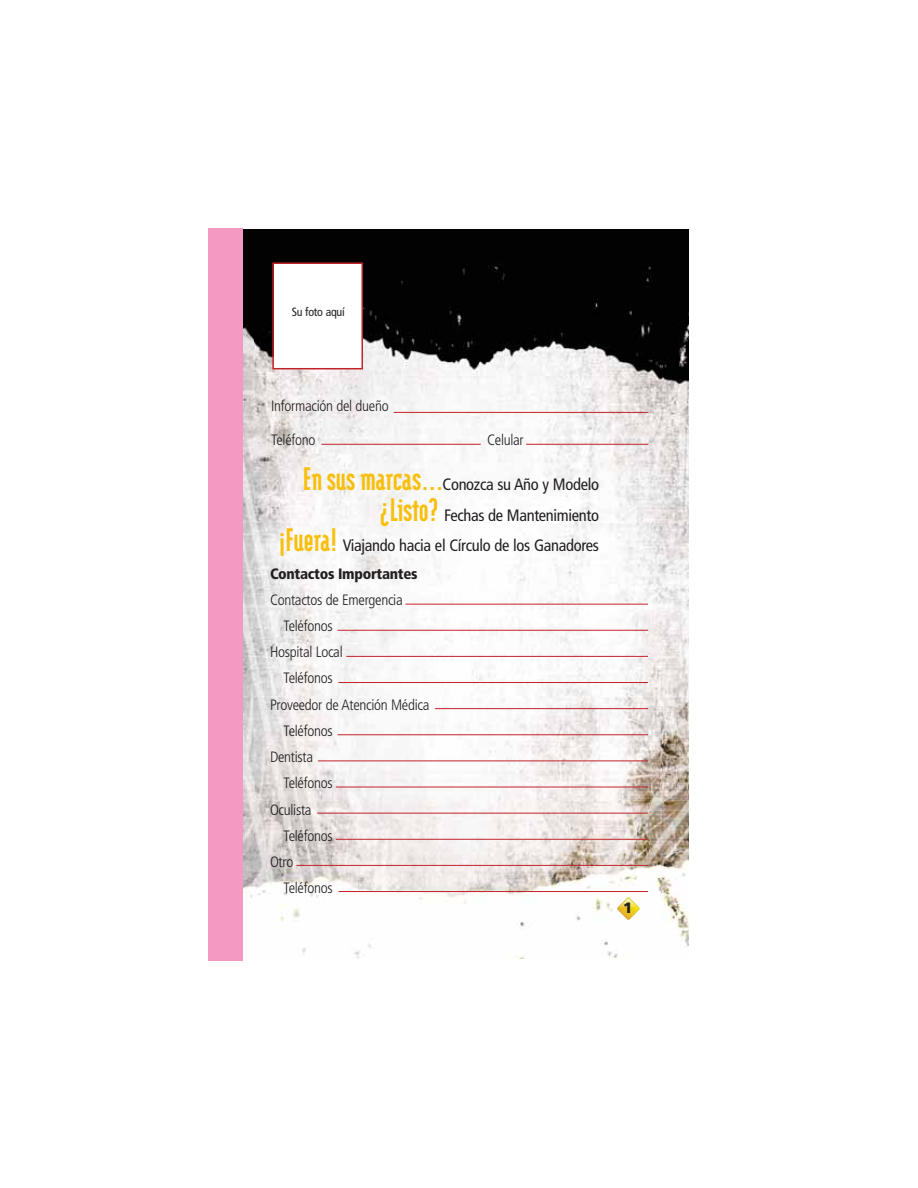
<style>
.page{position:relative;width:918px;height:1188px;background:#fff}
.page>*{position:absolute;margin:0;border:0;box-sizing:border-box;transform-origin:0 0}
.t1{font:900 39px "Modula";letter-spacing:-.01em;color:#f8bf0c}
.t2{font:condensed 16.5px "Frutiger";letter-spacing:-.02em;color:#231f20}
.t3{font:300 condensed 15px "Frutiger";letter-spacing:-.02em;color:#231f20}
.t4{font:900 condensed 15px "Frutiger";letter-spacing:-.02em;color:#231f20}
.t5{font:900 15px "Frutiger";color:#231f20}
.t6{font:condensed 12px "Frutiger";letter-spacing:-.02em;color:#231f20}
</style>
<div class="page">
<img style="left:243px;top:230px;width:446px;height:729px">
<hr style="left:405px;top:604px;width:243px;height:1px;background:#c2232a">
<hr style="left:346px;top:656px;width:302px;height:1px;background:#c2232a">
<hr style="left:435px;top:708px;width:213px;height:1px;background:#c2232a">
<hr style="left:318px;top:761px;width:330px;height:1px;background:#c2232a">
<hr style="left:317px;top:813px;width:331px;height:1px;background:#c2232a">
<hr style="left:297px;top:865px;width:351px;height:1px;background:#c2232a">
<hr style="left:338px;top:630px;width:310px;height:1px;background:#c2232a">
<hr style="left:338px;top:682px;width:310px;height:1px;background:#c2232a">
<hr style="left:338px;top:734px;width:310px;height:1px;background:#c2232a">
<hr style="left:336px;top:787px;width:312px;height:1px;background:#c2232a">
<hr style="left:336px;top:839px;width:312px;height:1px;background:#c2232a">
<hr style="left:338px;top:891px;width:310px;height:1px;background:#c2232a">
<hr style="left:394px;top:412px;width:255px;height:1px;background:#c2232a">
<hr style="left:321px;top:444px;width:160px;height:1px;background:#c2232a">
<hr style="left:526px;top:444px;width:123px;height:1px;background:#c2232a">
<svg style="left:617px;top:897px;width:23px;height:23px"></svg>
<img style="left:621px;top:899px;width:15px;height:7px">
<div style="left:274px;top:264px;width:87px;height:104px;background:#fff"></div>
<div style="left:272px;top:262px;width:91px;height:107px;border:2px solid #c2232a"></div>
<div style="left:208px;top:228px;width:35px;height:732px;background:#f49ac1"></div>
<p class="t6" style="left:292px;top:307px;width:55px">Su foto aquí</p>
<p class="t3" style="left:271px;top:400px;width:119px">Información del dueño</p>
<p class="t3" style="left:271px;top:433px;width:46px">Teléfono</p>
<p class="t3" style="left:487px;top:433px;width:38px">Celular</p>
<h1 class="t1" style="left:303px;top:454px;width:141px">En sus marcas…</h1>
<p class="t2" style="left:443px;top:478px;width:158px">Conozca su Año y Modelo</p>
<h1 class="t1" style="left:379px;top:484px;width:62px">¿Listo?</h1>
<p class="t2" style="left:444px;top:508px;width:156px">Fechas de Mantenimiento</p>
<h1 class="t1" style="left:278px;top:515px;width:62px">¡Fuera!</h1>
<p class="t2" style="left:343px;top:539px;width:258px">Viajando hacia el Círculo de los Ganadores</p>
<p class="t4" style="left:270px;top:567px;width:149px">Contactos Importantes</p>
<p class="t3" style="left:270px;top:594px;width:134px">Contactos de Emergencia</p>
<p class="t3" style="left:284px;top:620px;width:51px">Teléfonos</p>
<p class="t3" style="left:270px;top:646px;width:74px">Hospital Local</p>
<p class="t3" style="left:284px;top:672px;width:51px">Teléfonos</p>
<p class="t3" style="left:270px;top:698px;width:161px">Proveedor de Atención Médica</p>
<p class="t3" style="left:284px;top:725px;width:51px">Teléfonos</p>
<p class="t3" style="left:270px;top:751px;width:44px">Dentista</p>
<p class="t3" style="left:284px;top:777px;width:51px">Teléfonos</p>
<p class="t3" style="left:270px;top:803px;width:43px">Oculista</p>
<p class="t3" style="left:284px;top:830px;width:51px">Teléfonos</p>
<p class="t3" style="left:270px;top:856px;width:25px">Otro</p>
<p class="t3" style="left:284px;top:882px;width:51px">Teléfonos</p>
<p class="t5" style="left:623px;top:902px;width:11px">1</p>
</div>
